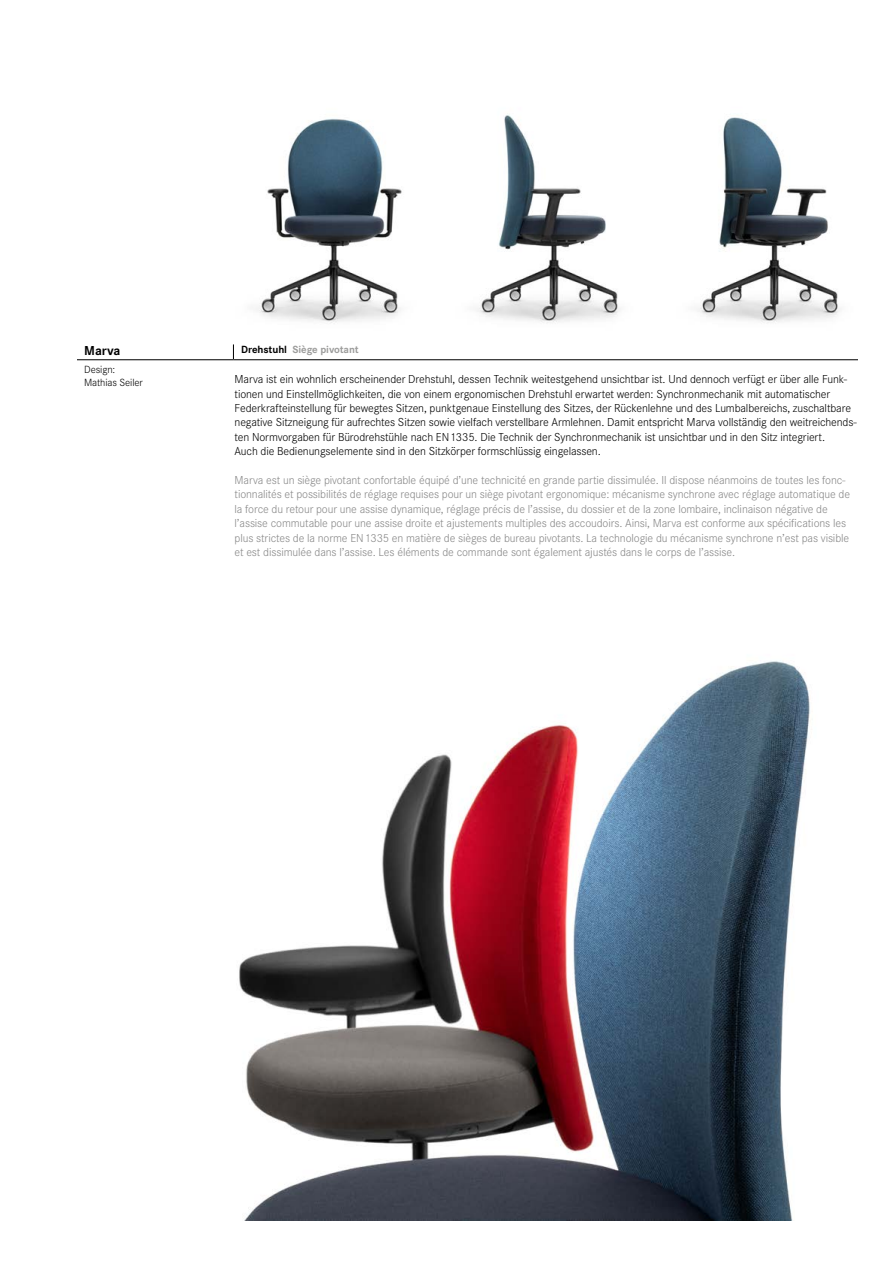
<style>
.page{position:relative;width:893px;height:1263px;background:#fff}
.page>*{position:absolute;margin:0;border:0;box-sizing:border-box;transform-origin:0 0}
.t1{font:700 13.5px "Corporate S";letter-spacing:-.005em;color:#000}
.t2{font:300 12px/14.4px "Corporate S";letter-spacing:-.01em;color:#878787}
.t3{font:300 12px/14.4px "Corporate S";letter-spacing:-.01em;color:#000}
.t4{font:700 10.8px "Corporate S";letter-spacing:-.005em;color:#9d9d9c}
.t5{font:300 10.8px/12.9px "Corporate S";letter-spacing:-.01em;color:#000}
.s1{color:#000}
</style>
<div class="page">
<img style="left:239px;top:661px;width:571px;height:559px">
<img style="left:256px;top:118px;width:146px;height:205px">
<img style="left:477px;top:115px;width:143px;height:208px">
<img style="left:697px;top:117px;width:143px;height:206px">
<hr style="left:77px;top:359px;width:156px;height:1px;background:#000">
<hr style="left:233px;top:359px;width:638px;height:1px;background:#000">
<svg style="left:233px;top:344px;width:1px;height:15px"></svg>
<div style="left:859px;top:331px;width:34px;height:337px;background:#fff"></div>
<p class="t1" style="left:84px;top:342px;width:38px">Marva</p>
<p class="t4" style="left:241px;top:343px;width:119px"><span class="s1">Drehstuhl</span> Siège pivotant</p>
<p class="t5" style="left:84px;top:363px;width:60px">Design:<br>Mathias Seiler</p>
<p class="t3" style="left:235px;top:372px;width:624px">Marva ist ein wohnlich erscheinender Drehstuhl, dessen Technik weitestgehend unsichtbar ist. Und dennoch verfügt er über alle Funk&shy;tionen und Einstellmöglichkeiten, die von einem ergonomischen Drehstuhl erwartet werden: Synchronmechanik mit automatischer Federkrafteinstellung für bewegtes Sitzen, punktgenaue Einstellung des Sitzes, der Rückenlehne und des Lumbalbereichs, zuschaltbare negative Sitzneigung für aufrechtes Sitzen sowie vielfach verstellbare Armlehnen. Damit entspricht Marva vollständig den weitreichends&shy;ten Normvorgaben für Bürodrehstühle nach EN1335. Die Technik der Synchronmechanik ist unsichtbar und in den Sitz integriert.<br>Auch die Bedienungselemente sind in den Sitzkörper formschlüssig eingelassen.</p>
<p class="t2" style="left:235px;top:473px;width:617px">Marva est un siège pivotant confortable équipé d’une technicité en grande partie dissimulée. Il dispose néanmoins de toutes les fonc&shy;tionnalités et possibilités de réglage requises pour un siège pivotant ergonomique: mécanisme synchrone avec réglage automatique de la force du retour pour une assise dynamique, réglage précis de l’assise, du dossier et de la zone lombaire, inclinaison négative de l’assise commutable pour une assise droite et ajustements multiples des accoudoirs. Ainsi, Marva est conforme aux spécifications les plus strictes de la norme EN1335 en matière de sièges de bureau pivotants. La technologie du mécanisme synchrone n’est pas visible et est dissimulée dans l’assise. Les éléments de commande sont également ajustés dans le corps de l’assise.</p>
</div>
